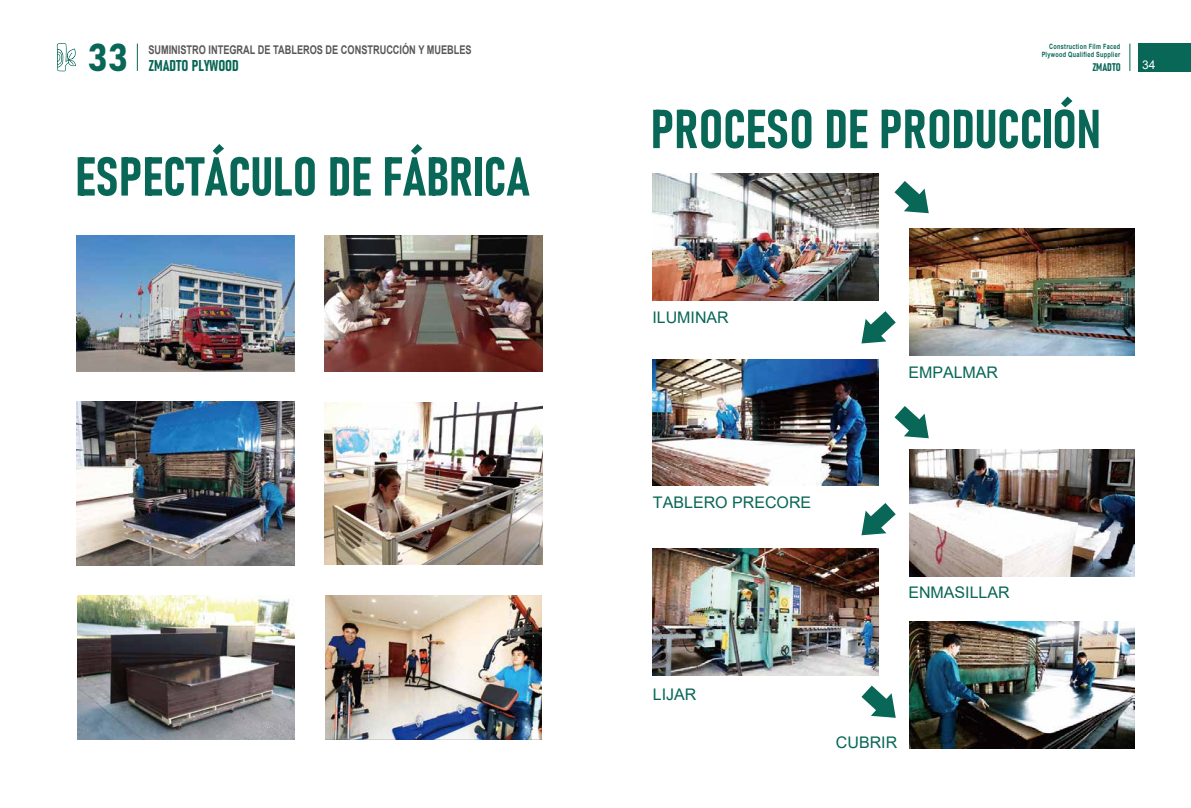
<style>
.page{position:relative;width:1191px;height:808px;background:#fff}
.page>*{position:absolute;margin:0;border:0;box-sizing:border-box;transform-origin:0 0}
.t1{font:54px "Bahnschrift";color:#086756}
.t2{font:38.4px "Bahnschrift";color:#086756}
.t3{font:16px "Arial";color:#086756}
.t4{font:15.5px "Bahnschrift";color:#086756}
.t5{font:700 12px "Arial";color:#595757;scale:.77 1}
.t6{font:12px "Arial";color:#fff}
.t7{font:11px "Bahnschrift";color:#086756}
.t8{font:700 7.2px/8.7px "Arial";letter-spacing:.05em;color:#086756;text-align:right;scale:.77 1}
</style>
<div class="page">
<img style="left:909px;top:229px;width:225px;height:127px">
<svg style="left:894px;top:181px;width:34px;height:32px"></svg>
<img style="left:653px;top:174px;width:225px;height:127px">
<img style="left:653px;top:359px;width:225px;height:127px">
<svg style="left:861px;top:311px;width:34px;height:32px"></svg>
<img style="left:909px;top:449px;width:225px;height:127px">
<svg style="left:894px;top:406px;width:34px;height:32px"></svg>
<img style="left:653px;top:549px;width:225px;height:127px">
<svg style="left:861px;top:503px;width:34px;height:32px"></svg>
<img style="left:909px;top:621px;width:225px;height:127px">
<svg style="left:861px;top:685px;width:34px;height:33px"></svg>
<img style="left:76px;top:402px;width:218px;height:163px">
<img style="left:77px;top:595px;width:217px;height:145px">
<svg style="left:57px;top:43px;width:19px;height:28px"></svg>
<svg style="left:137px;top:44px;width:1px;height:27px"></svg>
<svg style="left:1129px;top:44px;width:1px;height:27px"></svg>
<div style="left:1139px;top:43px;width:52px;height:28px;background:#086756"></div>
<img style="left:76px;top:235px;width:218px;height:136px">
<img style="left:325px;top:235px;width:217px;height:136px">
<img style="left:325px;top:402px;width:217px;height:163px">
<img style="left:325px;top:595px;width:217px;height:145px">
<h2 class="t2" style="left:88px;top:28px;width:42px">33</h2>
<p class="t5" style="left:148px;top:41px;width:421px">SUMINISTRO INTEGRAL DE TABLEROS DE CONSTRUCCIÓN Y MUEBLES</p>
<p class="t8" style="left:1041px;top:42px;width:104px">Construction Film Faced<br>Plywood Qualified Supplier</p>
<p class="t4" style="left:148px;top:54px;width:92px">ZMADTO PLYWOOD</p>
<p class="t6" style="left:1142px;top:56px;width:15px">34</p>
<p class="t7" style="left:1092px;top:59px;width:30px">ZMADTO</p>
<h1 class="t1" style="left:75px;top:136px;width:456px">ESPECTÁCULO DE FÁBRICA</h1>
<h1 class="t1" style="left:651px;top:88px;width:451px">PROCESO DE PRODUCCIÓN</h1>
<p class="t3" style="left:652px;top:306px;width:78px">ILUMINAR</p>
<p class="t3" style="left:908px;top:361px;width:91px">EMPALMAR</p>
<p class="t3" style="left:653px;top:491px;width:160px">TABLERO PRECORE</p>
<p class="t3" style="left:908px;top:581px;width:103px">ENMASILLAR</p>
<p class="t3" style="left:653px;top:683px;width:45px">LIJAR</p>
<p class="t3" style="left:836px;top:732px;width:63px">CUBRIR</p>
</div>
